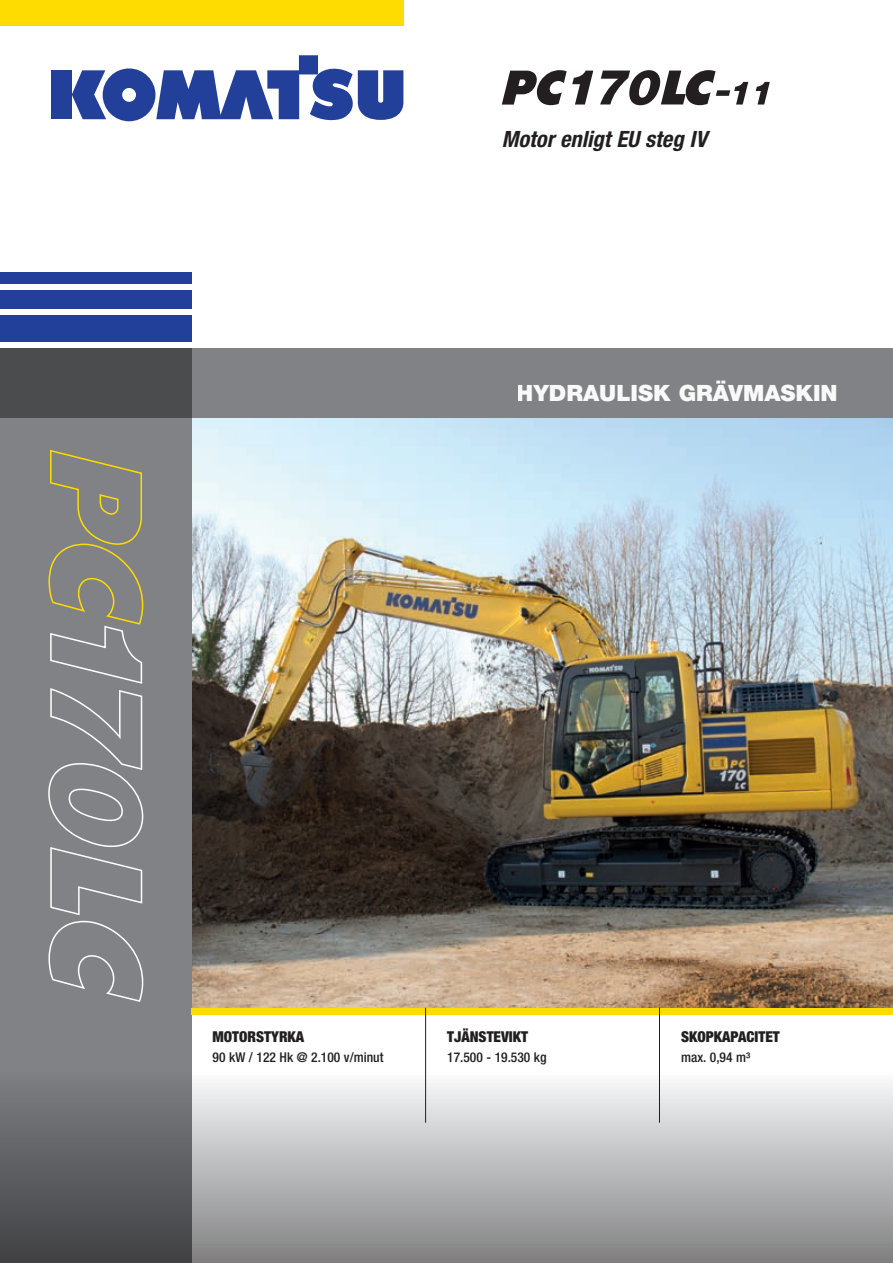
<style>
.page{position:relative;width:893px;height:1263px;background:#fff}
.page>*{position:absolute;margin:0;border:0;box-sizing:border-box;transform-origin:0 0}
.t1{font:900 22.5px "Helvetica Neue LT Pro";color:#fff}
.t2{font:italic 700 condensed 22.5px "Helvetica Neue LT Pro";color:#231f20}
.t3{font:900 condensed 15px "Helvetica Neue LT Pro";color:#231f20}
.t4{font:500 condensed 13.5px "Helvetica Neue LT Pro";color:#231f20}
</style>
<div class="page">
<img style="left:192px;top:418px;width:701px;height:590px">
<div style="left:0;top:349px;width:192px;height:914px;background:#808285"></div>
<div style="left:0;top:316px;width:192px;height:26px;background:#223f99"></div>
<div style="left:0;top:290px;width:192px;height:19px;background:#223f99"></div>
<div style="left:0;top:272px;width:192px;height:12px;background:#223f99"></div>
<div style="left:0;top:0;width:404px;height:26px;background:#ffdc01"></div>
<div style="left:51px;top:70px;width:21px;height:49px;background:#223f99"></div>
<svg style="left:72px;top:55px;width:331px;height:66px"></svg>
<div style="left:191px;top:1008px;width:702px;height:6px;background:#ffdc01"></div>
<div style="left:0;top:349px;width:893px;height:69px;background:#808285"></div>
<div style="left:0;top:349px;width:192px;height:69px;background:#4b4c4d"></div>
<svg style="left:0;top:1071px;width:893px;height:192px;background:#a8a9aa"></svg>
<hr style="left:425px;top:1008px;width:1px;height:115px;background:#231f20">
<hr style="left:659px;top:1008px;width:1px;height:115px;background:#231f20">
<svg style="left:48px;top:450px;width:96px;height:552px"></svg>
<svg style="left:502px;top:70px;width:268px;height:35px"></svg>
<h1 class="t2" style="left:502px;top:125px;width:207px">Motor enligt EU steg IV</h1>
<h1 class="t1" style="left:517px;top:379px;width:322px">HYDRAULISK GRÄVMASKIN</h1>
<p class="t3" style="left:213px;top:1028px;width:93px">MOTORSTYRKA</p>
<p class="t4" style="left:213px;top:1049px;width:172px">90 kW / 122 Hk @ 2.100 v/minut</p>
<p class="t3" style="left:447px;top:1028px;width:82px">TJÄNSTEVIKT</p>
<p class="t4" style="left:447px;top:1049px;width:101px">17.500 - 19.530 kg</p>
<p class="t3" style="left:681px;top:1028px;width:100px">SKOPKAPACITET</p>
<p class="t4" style="left:681px;top:1049px;width:71px">max. 0,94 m³</p>
</div>
